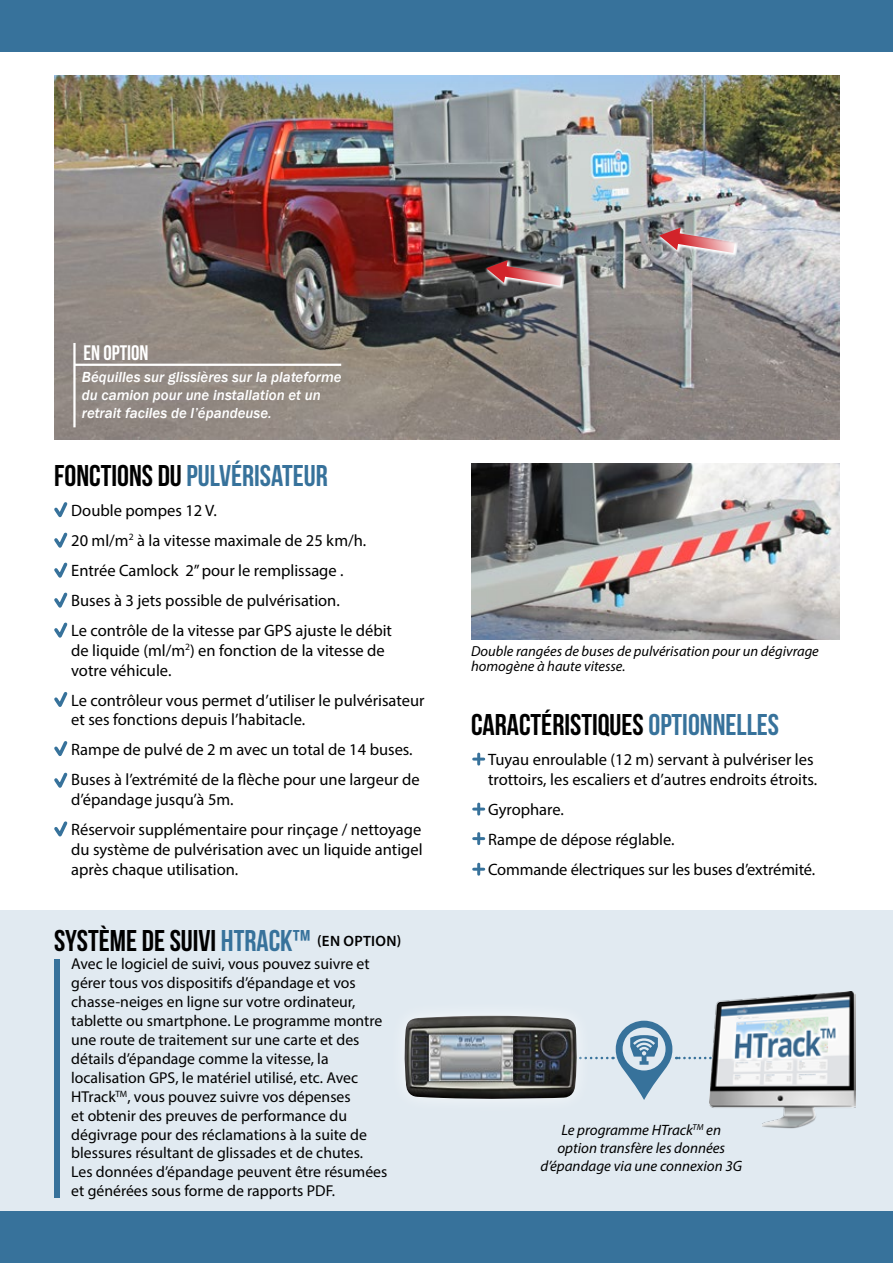
<style>
.page{position:relative;width:893px;height:1263px;background:#fff}
.page>*{position:absolute;margin:0;border:0;box-sizing:border-box;transform-origin:0 0}
.t1{font:30px "Bebas Neue";color:#000}
.t2{font:30px "Bebas Neue";color:#37729b}
.t3{font:21px "Bebas Neue";color:#fff}
.t4{font:16.5px/30px "Myriad Pro";color:#000}
.t5{font:15.75px/18.9px "Myriad Pro";color:#000}
.t6{font:italic 500 15px/18px "Franklin Gothic";color:#fff}
.t7{font:italic 15px/18px "Myriad Pro";color:#000;text-align:center}
.t8{font:600 15px "Myriad Pro";letter-spacing:.02em;color:#000}
.t9{font:italic 14.55px/15px "Myriad Pro";color:#000}
.s1{color:#000}
.s2{color:#37729b}
</style>
<div class="page">
<img style="left:54px;top:75px;width:785px;height:364px">
<img style="left:471px;top:463px;width:368px;height:176px">
<svg style="left:480px;top:253px;width:87px;height:43px;background:#775e61"></svg>
<svg style="left:653px;top:221px;width:87px;height:42px;background:#b9a1a6"></svg>
<div style="left:0;top:1210px;width:893px;height:53px;background:#37729b"></div>
<div style="left:0;top:0;width:893px;height:52px;background:#37729b"></div>
<hr style="left:73px;top:343px;width:3px;height:84px;background:#fff">
<hr style="left:74px;top:364px;width:267px;height:2px;background:#fff">
<svg style="left:54px;top:502px;width:14px;height:16px"></svg>
<svg style="left:54px;top:532px;width:14px;height:16px"></svg>
<svg style="left:54px;top:562px;width:14px;height:16px"></svg>
<svg style="left:54px;top:592px;width:14px;height:16px"></svg>
<svg style="left:54px;top:622px;width:14px;height:16px"></svg>
<svg style="left:54px;top:692px;width:14px;height:15px"></svg>
<svg style="left:54px;top:741px;width:14px;height:15px"></svg>
<svg style="left:54px;top:772px;width:14px;height:16px"></svg>
<svg style="left:54px;top:821px;width:14px;height:16px"></svg>
<svg style="left:474px;top:754px;width:10px;height:10px"></svg>
<svg style="left:474px;top:804px;width:10px;height:10px"></svg>
<svg style="left:474px;top:833px;width:10px;height:11px"></svg>
<svg style="left:474px;top:864px;width:10px;height:10px"></svg>
<div style="left:0;top:910px;width:893px;height:300px;background:#e1eaf1"></div>
<div style="left:54px;top:959px;width:6px;height:239px;background:#37729b"></div>
<img style="left:709px;top:991px;width:147px;height:138px">
<img style="left:404px;top:1016px;width:168px;height:83px">
<img style="left:429px;top:1035px;width:83px;height:45px">
<svg style="left:545px;top:1021px;width:196px;height:79px"></svg>
<p class="t3" style="left:84px;top:341px;width:66px">EN OPTION</p>
<p class="t6" style="left:82px;top:369px;width:261px">Béquilles sur glissières sur la plateforme du camion pour une installation et un retrait faciles de l’épandeuse.</p>
<h1 class="t2" style="left:54px;top:459px;width:273px"><span class="s1">FONCTIONS DU</span> PULVÉRISATEUR</h1>
<p class="t4" style="left:71px;top:495px;width:322px">Double pompes 12 V.<br>20 ml/m<sup>2</sup> à la vitesse maximale de 25 km/h.<br>Entrée Camlock 2” pour le remplissage .<br>Buses à 3 jets possible de pulvérisation.<br>Le contrôle de la vitesse par GPS ajuste le débit</p>
<p class="t4" style="left:71px;top:640px;width:315px;line-height:19.8px">de liquide (ml/m<sup>2</sup>) en fonction de la vitesse de votre véhicule.</p>
<p class="t4" style="left:71px;top:690px;width:355px;line-height:19.8px">Le contrôleur vous permet d’utiliser le pulvérisateur et ses fonctions depuis l’habitacle.</p>
<p class="t4" style="left:71px;top:734px;width:350px">Rampe de pulvé de 2 m avec un total de 14 buses.<br>Buses à l’extrémité de la flèche pour une largeur de</p>
<p class="t4" style="left:71px;top:784px;width:352px">d’épandage jusqu’à 5m.<br>Réservoir supplémentaire pour rinçage / nettoyage</p>
<p class="t4" style="left:71px;top:839px;width:353px;line-height:19.8px">du système de pulvérisation avec un liquide antigel après chaque utilisation.</p>
<h1 class="t1" style="left:54px;top:924px;width:258px">SYSTÈME DE SUIVI <span class="s2">HTRACK™</span></h1>
<p class="t5" style="left:71px;top:954px;width:318px">Avec le logiciel de suivi, vous pouvez suivre et gérer tous vos dispositifs d’épandage et vos chasse-neiges en ligne sur votre ordinateur, tablette ou smartphone. Le programme montre une route de traitement sur une carte et des détails d’épandage comme la vitesse, la localisation GPS, le matériel utilisé, etc. Avec HTrack<sup>TM</sup>, vous pouvez suivre vos dépenses<br>et obtenir des preuves de performance du dégivrage pour des réclamations à la suite de blessures résultant de glissades et de chutes.<br>Les données d’épandage peuvent être résumées et générées sous forme de rapports PDF.</p>
<p class="t8" style="left:317px;top:931px;width:86px">(EN OPTION)</p>
<p class="t9" style="left:471px;top:643px;width:349px">Double rangées de buses de pulvérisation pour un dégivrage homogène à haute vitesse.</p>
<h1 class="t1" style="left:471px;top:708px;width:310px">CARACTÉRISTIQUES <span class="s2">OPTIONNELLES</span></h1>
<p class="t4" style="left:488px;top:749px;width:331px;line-height:19.8px">Tuyau enroulable (12 m) servant à pulvériser les trottoirs, les escaliers et d’autres endroits étroits.</p>
<p class="t4" style="left:488px;top:794px;width:329px">Gyrophare.<br>Rampe de dépose réglable.<br>Commande électriques sur les buses d’extrémité.</p>
<p class="t7" style="left:540px;top:1121px;width:203px">Le programme HTrack<sup>TM</sup> en option transfère les données d’épandage via une connexion 3G</p>
</div>
